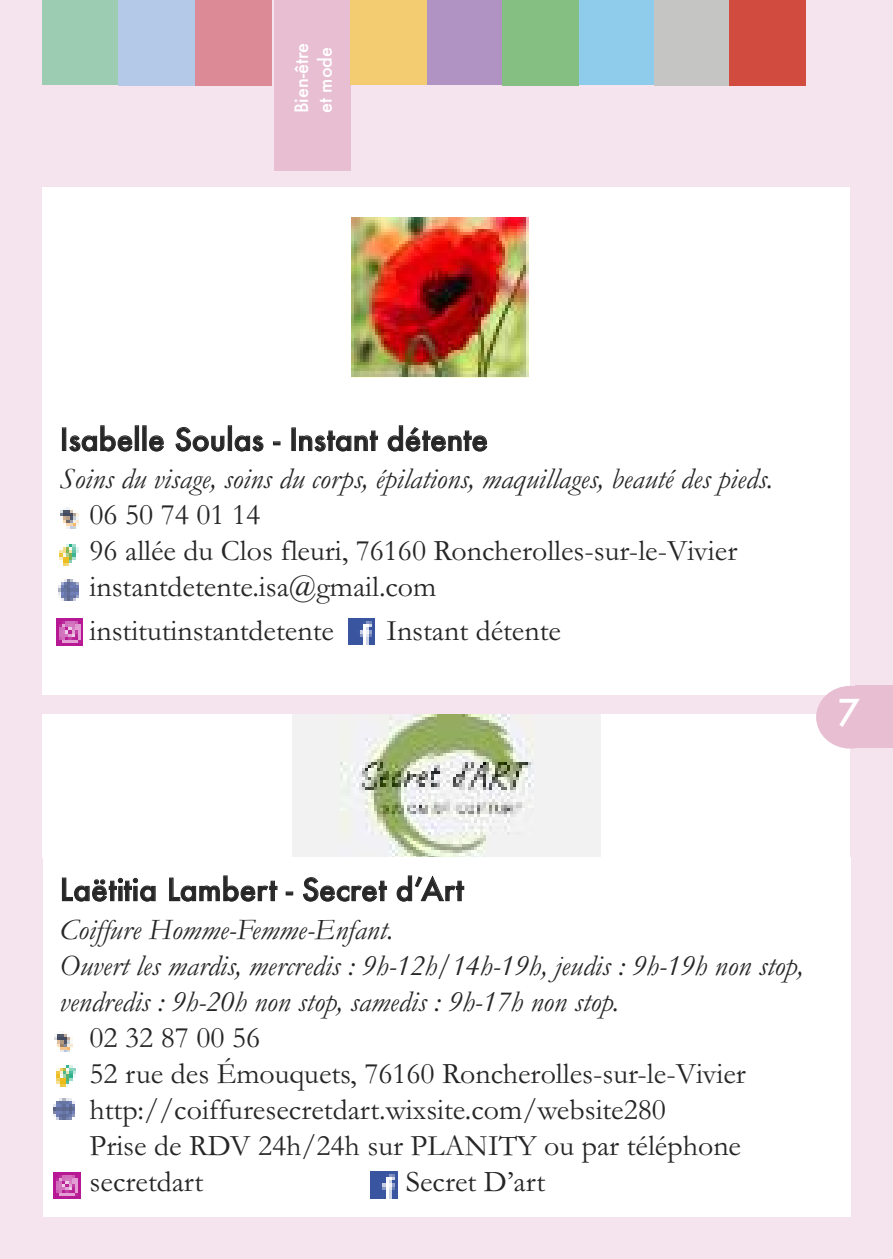
<style>
.page{position:relative;width:893px;height:1259px;background:#f5e4ed}
.page>*{position:absolute;margin:0;border:0;box-sizing:border-box;transform-origin:0 0}
.t1{font:500 36px "Futura";color:#fff}
.t2{font:30px/36px "Garamond";color:#272627}
.t3{font:italic 30px/36px "Garamond";color:#272627}
.t4{font:500 30px "Futura";color:#272627}
.t5{font:500 18px/23.4px "Futura";color:#fff}
</style>
<div class="page">
<div style="left:43px;top:0;width:76px;height:85px;background:#9ccdb2"></div>
<div style="left:118px;top:0;width:77px;height:85px;background:#b4c8e7"></div>
<div style="left:274px;top:0;width:76px;height:170px;background:#e8bed3"></div>
<div style="left:350px;top:0;width:77px;height:85px;background:#f3cc71"></div>
<div style="left:427px;top:0;width:76px;height:85px;background:#b093c3"></div>
<div style="left:503px;top:0;width:76px;height:85px;background:#85c082"></div>
<div style="left:579px;top:0;width:77px;height:85px;background:#8fcbea"></div>
<div style="left:654px;top:0;width:76px;height:85px;background:#c5c5c4"></div>
<div style="left:730px;top:0;width:76px;height:85px;background:#d14b3f"></div>
<div style="left:196px;top:0;width:76px;height:85px;background:#dd8a97"></div>
<div style="left:855px;top:686px;width:38px;height:62px;background:#e8bed3"></div>
<div style="left:43px;top:187px;width:807px;height:278px;background:#fff"></div>
<img style="left:351px;top:217px;width:178px;height:161px">
<div style="left:43px;top:419px;width:807px;height:275px;background:#fff"></div>
<img style="left:60px;top:507px;width:18px;height:21px">
<img style="left:59px;top:545px;width:19px;height:21px">
<img style="left:58px;top:580px;width:21px;height:21px">
<img style="left:348px;top:618px;width:27px;height:27px">
<img style="left:56px;top:619px;width:27px;height:26px">
<div style="left:43px;top:714px;width:807px;height:144px;background:#fff"></div>
<img style="left:293px;top:714px;width:307px;height:142px">
<div style="left:43px;top:856px;width:807px;height:360px;background:#fff"></div>
<img style="left:54px;top:1034px;width:19px;height:18px">
<img style="left:56px;top:1065px;width:19px;height:22px">
<div style="left:816px;top:686px;width:68px;height:62px;background:#e8bed3;border-radius:50%"></div>
<img style="left:54px;top:1098px;width:21px;height:21px">
<img style="left:371px;top:1171px;width:26px;height:27px">
<img style="left:54px;top:1172px;width:26px;height:26px">
<p class="t5" style="left:290px;top:113px;width:72px;rotate:-90deg">Bien-être et mode</p>
<p class="t4" style="left:60px;top:422px;width:430px">Isabelle Soulas - Instant détente</p>
<p class="t3" style="left:60px;top:460px;width:715px">Soins du visage, soins du corps, épilations, maquillages, beauté des pieds.</p>
<p class="t2" style="left:90px;top:496px;width:649px">06 50 74 01 14<br>96 allée du Clos fleuri, 76160 Roncherolles-sur-le-Vivier instantdetente.isa@gmail.com</p>
<p class="t2" style="left:90px;top:611px;width:246px">institutinstantdetente</p>
<p class="t2" style="left:386px;top:611px;width:176px">Instant détente</p>
<p class="t1" style="left:838px;top:692px;width:24px">7</p>
<p class="t4" style="left:60px;top:872px;width:406px">Laëtitia Lambert - Secret d’Art</p>
<p class="t3" style="left:60px;top:910px;width:745px">Coiffure Homme-Femme-Enfant.<br>Ouvert les mardis, mercredis : 9h-12h/14h-19h, jeudis : 9h-19h non stop, vendredis : 9h-20h non stop, samedis : 9h-17h non stop.</p>
<p class="t2" style="left:90px;top:1018px;width:658px">02 32 87 00 56<br>52 rue des Émouquets, 76160 Roncherolles-sur-le-Vivier http://coiffuresecretdart.wixsite.com/website280<br>Prise de RDV 24h/24h sur PLANITY ou par téléphone secretdart</p>
<p class="t2" style="left:406px;top:1162px;width:141px">Secret D’art</p>
</div>
